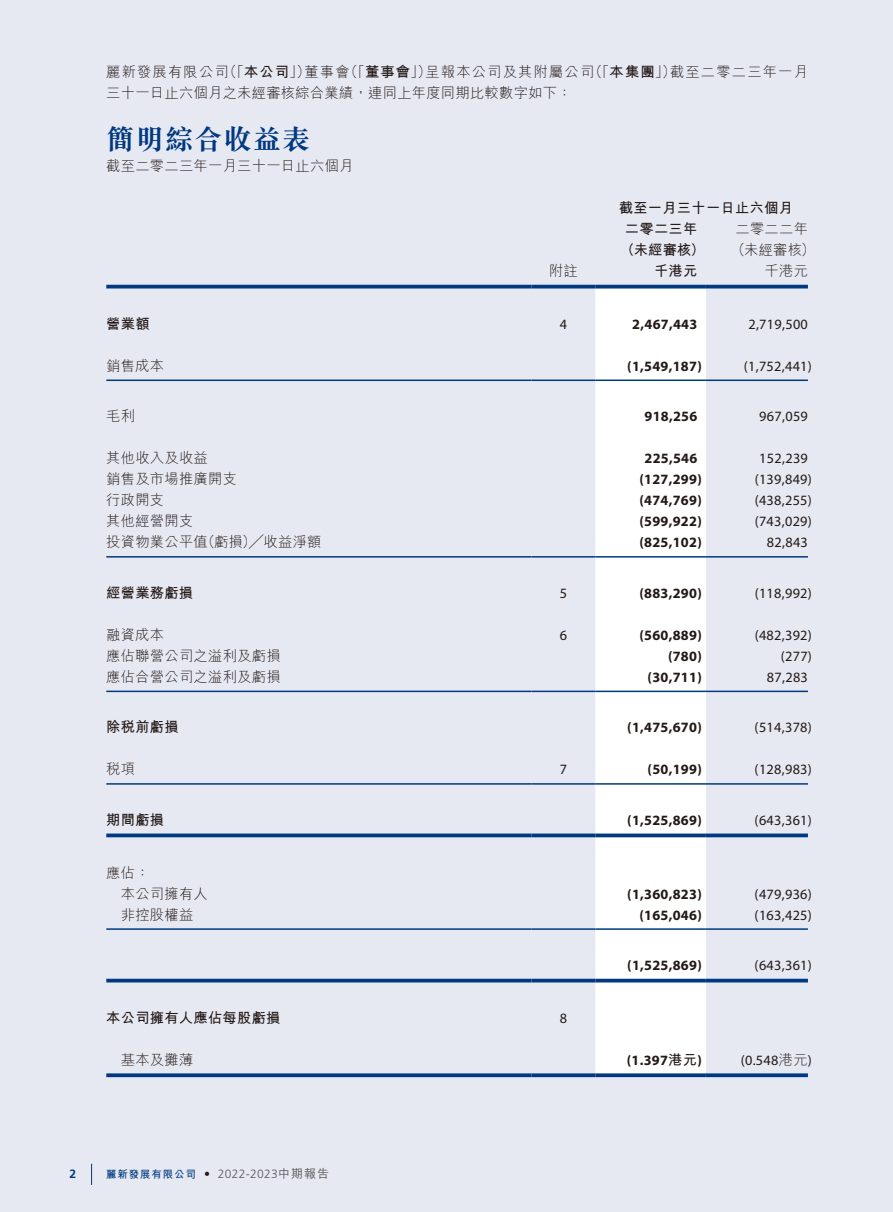
<style>
.page{position:relative;width:893px;height:1212px;background:#e6e8f2}
.page>*{position:absolute;margin:0;border:0;box-sizing:border-box;transform-origin:0 0}
.t1{font:700 28.5px "M Sung HK";letter-spacing:.025em;color:#003980}
.t2{font:300 14.25px/21px "M Hei HK";letter-spacing:.02em;color:#231916}
.t3{font:700 14.25px "Myriad Pro";letter-spacing:.02em;color:#231916}
.t4{font:14.25px "Myriad Pro";letter-spacing:.02em;color:#231916}
.t5{font:700 14.25px/21px "M Hei HK";letter-spacing:.02em;color:#231916}
.t6{font:300 12px "Frutiger LT Std";letter-spacing:.03em;color:#595857}
.t7{font:700 12px "Frutiger LT Std";color:#003980}
.s1{font-weight:700}
.s2{font-family:"M Hei HK"}
.s3{font-family:"M Hei HK";font-weight:300}
.s4{font-family:"M Hei HK";font-weight:700;font-size:10.5px;color:#003980}
.s5{color:#231916}
.s6{font-family:"M Hei HK";font-weight:500}
</style>
<div class="page">
<svg style="left:91px;top:1164px;width:1px;height:21px"></svg>
<svg style="left:595px;top:288px;width:111px;height:785px"></svg>
<hr style="left:106px;top:285px;width:425px;height:3px;background:#003980">
<hr style="left:531px;top:285px;width:64px;height:3px;background:#003980">
<hr style="left:595px;top:285px;width:111px;height:3px;background:#003980">
<hr style="left:706px;top:285px;width:102px;height:3px;background:#003980">
<hr style="left:106px;top:379px;width:425px;height:2px;background:#003980">
<hr style="left:531px;top:379px;width:64px;height:2px;background:#003980">
<hr style="left:595px;top:379px;width:111px;height:2px;background:#003980">
<hr style="left:706px;top:379px;width:102px;height:2px;background:#003980">
<hr style="left:106px;top:556px;width:425px;height:1px;background:#003980">
<hr style="left:531px;top:556px;width:64px;height:1px;background:#003980">
<hr style="left:595px;top:556px;width:111px;height:1px;background:#003980">
<hr style="left:706px;top:556px;width:102px;height:1px;background:#003980">
<hr style="left:106px;top:691px;width:425px;height:1px;background:#003980">
<hr style="left:531px;top:691px;width:64px;height:1px;background:#003980">
<hr style="left:595px;top:691px;width:111px;height:1px;background:#003980">
<hr style="left:706px;top:691px;width:102px;height:1px;background:#003980">
<hr style="left:106px;top:783px;width:425px;height:2px;background:#003980">
<hr style="left:531px;top:783px;width:64px;height:2px;background:#003980">
<hr style="left:595px;top:783px;width:111px;height:2px;background:#003980">
<hr style="left:706px;top:783px;width:102px;height:2px;background:#003980">
<svg style="left:106px;top:833px;width:425px;height:4px;background:#20518f"></svg>
<svg style="left:531px;top:833px;width:64px;height:4px"></svg>
<svg style="left:595px;top:833px;width:111px;height:4px"></svg>
<svg style="left:706px;top:833px;width:102px;height:4px"></svg>
<hr style="left:106px;top:928px;width:425px;height:2px;background:#003980">
<hr style="left:531px;top:928px;width:64px;height:2px;background:#003980">
<hr style="left:595px;top:928px;width:111px;height:2px;background:#003980">
<hr style="left:706px;top:928px;width:102px;height:2px;background:#003980">
<hr style="left:106px;top:979px;width:425px;height:3px;background:#003980">
<hr style="left:531px;top:979px;width:64px;height:3px;background:#003980">
<hr style="left:595px;top:979px;width:111px;height:3px;background:#003980">
<hr style="left:706px;top:979px;width:102px;height:3px;background:#003980">
<svg style="left:106px;top:1073px;width:425px;height:4px;background:#174a8b"></svg>
<svg style="left:531px;top:1073px;width:64px;height:4px"></svg>
<svg style="left:595px;top:1073px;width:111px;height:4px"></svg>
<svg style="left:706px;top:1073px;width:102px;height:4px"></svg>
<p class="t2" style="left:106px;top:61px;width:703px">麗新發展有限公司（「<span class="s1">本公司</span>」）董事會（「<span class="s1">董事會</span>」）呈報本公司及其附屬公司（「<span class="s1">本集團</span>」）截至二零二三年一月三十一日止六個月之未經審核綜合業績，連同上年度同期比較數字如下：</p>
<h1 class="t1" style="left:106px;top:125px;width:206px">簡明綜合收益表</h1>
<p class="t2" style="left:106px;top:155px;width:249px">截至二零二三年一月三十一日止六個月</p>
<p class="t5" style="left:625px;top:196px;width:169px;text-indent:-6px">截至一月三十一日止六個月二零二三年</p>
<p class="t2" style="left:735px;top:218px;width:74px">二零二二年</p>
<p class="t5" style="left:620px;top:238px;width:86px">（未經審核）</p>
<p class="t2" style="left:731px;top:239px;width:86px">（未經審核）</p>
<p class="t2" style="left:549px;top:260px;width:30px">附註</p>
<p class="t5" style="left:654px;top:259px;width:45px">千港元</p>
<p class="t2" style="left:765px;top:260px;width:45px">千港元</p>
<p class="t5" style="left:106px;top:312px;width:45px">營業額</p>
<p class="t4" style="left:560px;top:315px;width:9px">4</p>
<p class="t3" style="left:632px;top:315px;width:67px">2,467,443</p>
<p class="t4" style="left:748px;top:315px;width:61px">2,719,500</p>
<p class="t2" style="left:106px;top:355px;width:59px">銷售成本</p>
<p class="t3" style="left:627px;top:357px;width:76px">(1,549,187)</p>
<p class="t4" style="left:744px;top:357px;width:70px">(1,752,441)</p>
<p class="t2" style="left:106px;top:405px;width:30px">毛利</p>
<p class="t3" style="left:644px;top:407px;width:54px">918,256</p>
<p class="t4" style="left:759px;top:408px;width:50px">967,059</p>
<p class="t2" style="left:106px;top:447px;width:103px">其他收入及收益</p>
<p class="t3" style="left:644px;top:449px;width:54px">225,546</p>
<p class="t4" style="left:759px;top:450px;width:50px">152,239</p>
<p class="t2" style="left:106px;top:468px;width:132px">銷售及市場推廣開支</p>
<p class="t3" style="left:639px;top:470px;width:64px">(127,299)</p>
<p class="t4" style="left:755px;top:471px;width:59px">(139,849)</p>
<p class="t2" style="left:106px;top:489px;width:59px">行政開支</p>
<p class="t3" style="left:639px;top:491px;width:64px">(474,769)</p>
<p class="t4" style="left:755px;top:492px;width:59px">(438,255)</p>
<p class="t2" style="left:106px;top:510px;width:88px">其他經營開支</p>
<p class="t3" style="left:639px;top:512px;width:64px">(599,922)</p>
<p class="t4" style="left:755px;top:513px;width:59px">(743,029)</p>
<p class="t2" style="left:106px;top:531px;width:217px">投資物業公平值（虧損）╱收益淨額</p>
<p class="t3" style="left:639px;top:533px;width:64px">(825,102)</p>
<p class="t4" style="left:767px;top:534px;width:42px">82,843</p>
<p class="t5" style="left:106px;top:581px;width:88px">經營業務虧損</p>
<p class="t4" style="left:560px;top:584px;width:9px">5</p>
<p class="t3" style="left:639px;top:584px;width:64px">(883,290)</p>
<p class="t4" style="left:755px;top:584px;width:59px">(118,992)</p>
<p class="t2" style="left:106px;top:624px;width:59px">融資成本</p>
<p class="t4" style="left:560px;top:626px;width:9px">6</p>
<p class="t3" style="left:639px;top:626px;width:64px">(560,889)</p>
<p class="t4" style="left:755px;top:626px;width:59px">(482,392)</p>
<p class="t2" style="left:106px;top:645px;width:176px">應佔聯營公司之溢利及虧損</p>
<p class="t3" style="left:668px;top:647px;width:35px">(780)</p>
<p class="t4" style="left:781px;top:647px;width:33px">(277)</p>
<p class="t2" style="left:106px;top:666px;width:176px">應佔合營公司之溢利及虧損</p>
<p class="t3" style="left:648px;top:668px;width:56px">(30,711)</p>
<p class="t4" style="left:767px;top:668px;width:42px">87,283</p>
<p class="t5" style="left:106px;top:715px;width:74px">除稅前虧損</p>
<p class="t3" style="left:627px;top:718px;width:76px">(1,475,670)</p>
<p class="t4" style="left:755px;top:719px;width:59px">(514,378)</p>
<p class="t2" style="left:106px;top:758px;width:30px">稅項</p>
<p class="t4" style="left:560px;top:761px;width:9px">7</p>
<p class="t3" style="left:648px;top:760px;width:56px">(50,199)</p>
<p class="t4" style="left:755px;top:761px;width:59px">(128,983)</p>
<p class="t5" style="left:106px;top:808px;width:59px">期間虧損</p>
<p class="t3" style="left:627px;top:811px;width:76px">(1,525,869)</p>
<p class="t4" style="left:755px;top:811px;width:59px">(643,361)</p>
<p class="t2" style="left:121px;top:861px;width:88px;text-indent:-15px">應佔：<br>本公司擁有人</p>
<p class="t3" style="left:627px;top:884px;width:76px">(1,360,823)</p>
<p class="t4" style="left:755px;top:885px;width:59px">(479,936)</p>
<p class="t2" style="left:121px;top:903px;width:74px">非控股權益</p>
<p class="t3" style="left:639px;top:905px;width:64px">(165,046)</p>
<p class="t4" style="left:755px;top:906px;width:59px">(163,425)</p>
<p class="t3" style="left:627px;top:956px;width:76px">(1,525,869)</p>
<p class="t4" style="left:755px;top:956px;width:59px">(643,361)</p>
<p class="t5" style="left:106px;top:1006px;width:176px">本公司擁有人應佔每股虧損</p>
<p class="t4" style="left:560px;top:1009px;width:9px">8</p>
<p class="t2" style="left:121px;top:1049px;width:74px">基本及攤薄</p>
<p class="t3" style="left:627px;top:1050px;width:77px">(1.397<span class="s2">港元</span>)</p>
<p class="t4" style="left:741px;top:1051px;width:73px">(0.548<span class="s3">港元</span>)</p>
<p class="t7" style="left:70px;top:1167px;width:8px">2</p>
<p class="t6" style="left:106px;top:1166px;width:224px"><span class="s4">麗新發展有限公司</span> <span class="s5">•</span> 2022-2023<span class="s6">中期報告</span></p>
</div>
